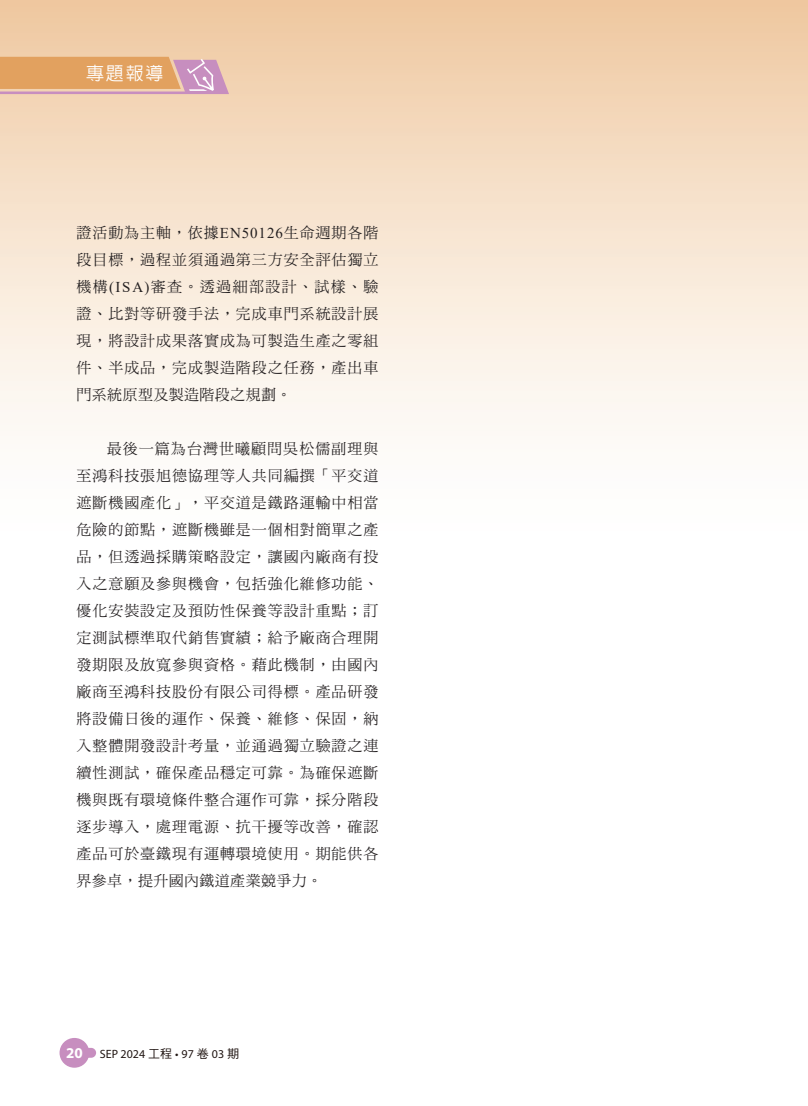
<style>
.page{position:relative;width:808px;height:1106px;background:#fff}
.page>*{position:absolute;margin:0;border:0;box-sizing:border-box;transform-origin:0 0}
.t1{font:500 18px "AR Hei B5";color:#fff}
.t2{font:15px/27px "DF Ming Std W5";letter-spacing:.06em;color:#231f20;text-align:justify}
.t3{font:12px "Myriad Pro";color:#211613}
.s1{font-family:"Times New Roman"}
.s2{font-weight:700;font-size:15px;color:#fff}
.s3{font-family:"DF Hei Std W5"}
</style>
<div class="page">
<div style="left:0;top:0;width:808px;height:614px;background:linear-gradient(to bottom,#f0cda8,#fff)"></div>
<svg style="left:0;top:57px;width:229px;height:37px;background:#dea47f"></svg>
<div style="left:60px;top:1037px;width:29px;height:30px;background:#c78ebf;border-radius:50%"></div>
<div style="left:70px;top:1047px;width:26px;height:10px;background:#c78ebf;border-radius:5px"></div>
<p class="t1" style="left:86px;top:64px;width:79px">專題報導</p>
<p class="t2" style="left:77px;top:219px;width:303px">證活動為主軸，依據<span class="s1">EN50126</span>生命週期各階段目標，過程並須通過第三方安全評估獨立機構<span class="s1">(ISA)</span>審查。透過細部設計、試樣、驗證、比對等研發手法，完成車門系統設計展現，將設計成果落實成為可製造生產之零組件、半成品，完成製造階段之任務，產出車門系統原型及製造階段之規劃。</p>
<p class="t2" style="left:77px;top:435px;width:303px;text-indent:30px">最後一篇為台灣世曦顧問吳松儒副理與至鴻科技張旭德協理等人共同編撰「平交道遮斷機國產化」，平交道是鐵路運輸中相當危險的節點，遮斷機雖是一個相對簡單之產品，但透過採購策略設定，讓國內廠商有投入之意願及參與機會，包括強化維修功能、優化安裝設定及預防性保養等設計重點；訂定測試標準取代銷售實績；給予廠商合理開發期限及放寬參與資格。藉此機制，由國內廠商至鴻科技股份有限公司得標。產品研發將設備日後的運作、保養、維修、保固，納入整體開發設計考量，並通過獨立驗證之連續性測試，確保產品穩定可靠。為確保遮斷機與既有環境條件整合運作可靠，採分階段逐步導入，處理電源、抗干擾等改善，確認產品可於臺鐵現有運轉環境使用。期能供各界參卓，提升國內鐵道產業競爭力。</p>
<p class="t3" style="left:66px;top:1046px;width:175px"><span class="s2">20</span> SEP 2024 <span class="s3">工程</span> • 97 <span class="s3">卷</span> 03 <span class="s3">期</span></p>
</div>
